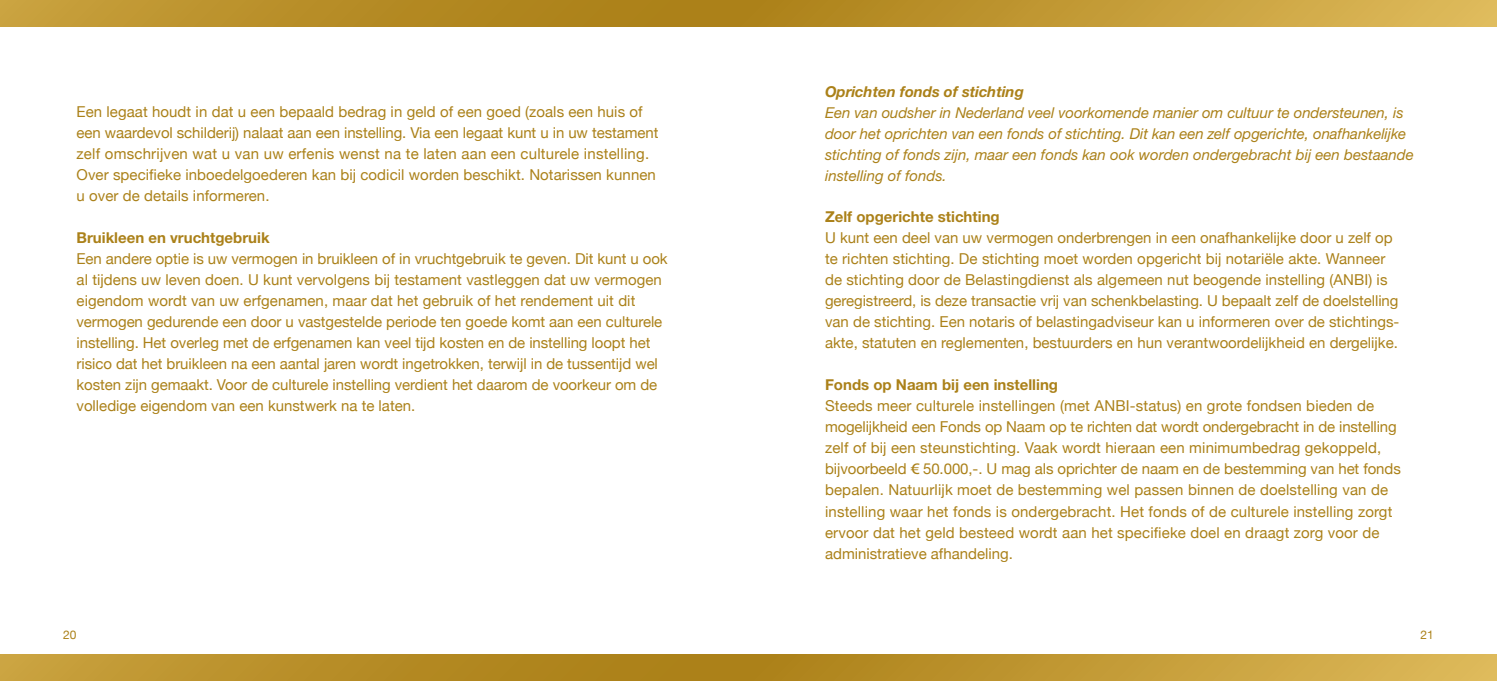
<style>
.page{position:relative;width:1497px;height:681px;background:#fff}
.page>*{position:absolute;margin:0;border:0;box-sizing:border-box;transform-origin:0 0}
.t1{font:15px/21px "Helvetica Neue";color:#ab8119}
.t2{font:italic 15px/21px "Helvetica Neue";letter-spacing:-.005em;color:#ab8119}
.t3{font:700 15px "Helvetica Neue";color:#ab8119}
.t4{font:italic 700 15px "Helvetica Neue";letter-spacing:-.005em;color:#ab8119}
.t5{font:12px "Helvetica Neue";color:#ab8119}
.s1{font-family:"Linotype Euro Font Ato F"}
</style>
<div class="page">
<svg style="left:0;top:0;width:1497px;height:26px;background:#be9530"></svg>
<svg style="left:0;top:654px;width:1497px;height:26px;background:#bd9530"></svg>
<p class="t1" style="left:77px;top:100px;width:583px">Een legaat houdt in dat u een bepaald bedrag in geld of een goed (zoals een huis of een waardevol schilderij) nalaat aan een instelling. Via een legaat kunt u in uw testament zelf omschrijven wat u van uw erfenis wenst na te laten aan een culturele instelling.<br>Over specifieke inboedelgoederen kan bij codicil worden beschikt. Notarissen kunnen u over de details informeren.</p>
<p class="t3" style="left:77px;top:228px;width:195px">Bruikleen en vruchtgebruik</p>
<p class="t1" style="left:77px;top:247px;width:593px">Een andere optie is uw vermogen in bruikleen of in vruchtgebruik te geven. Dit kunt u ook al tijdens uw leven doen. U kunt vervolgens bij testament vastleggen dat uw vermogen eigendom wordt van uw erfgenamen, maar dat het gebruik of het rendement uit dit vermogen gedurende een door u vastgestelde periode ten goede komt aan een culturele instelling. Het overleg met de erfgenamen kan veel tijd kosten en de instelling loopt het risico dat het bruikleen na een aantal jaren wordt ingetrokken, terwijl in de tussentijd wel kosten zijn gemaakt. Voor de culturele instelling verdient het daarom de voorkeur om de volledige eigendom van een kunstwerk na te laten.</p>
<p class="t4" style="left:825px;top:82px;width:200px">Oprichten fonds of stichting</p>
<p class="t2" style="left:825px;top:102px;width:590px">Een van oudsher in Nederland veel voorkomende manier om cultuur te ondersteunen, is door het oprichten van een fonds of stichting. Dit kan een zelf opgerichte, onafhankelijke stichting of fonds zijn, maar een fonds kan ook worden ondergebracht bij een bestaande instelling of fonds.</p>
<p class="t3" style="left:825px;top:207px;width:176px">Zelf opgerichte stichting</p>
<p class="t1" style="left:825px;top:226px;width:576px">U kunt een deel van uw vermogen onderbrengen in een onafhankelijke door u zelf op te richten stichting. De stichting moet worden opgericht bij notariële akte. Wanneer de stichting door de Belastingdienst als algemeen nut beogende instelling (ANBI) is geregistreerd, is deze transactie vrij van schenkbelasting. U bepaalt zelf de doelstelling van de stichting. Een notaris of belastingadviseur kan u informeren over de stichtings&shy;akte, statuten en reglementen, bestuurders en hun verantwoordelijkheid en dergelijke.</p>
<p class="t3" style="left:825px;top:375px;width:234px">Fonds op Naam bij een instelling</p>
<p class="t1" style="left:825px;top:394px;width:577px">Steeds meer culturele instellingen (met ANBI -status) en grote fondsen bieden de mogelijkheid een Fonds op Naam op te richten dat wordt ondergebracht in de instelling zelf of bij een steunstichting. Vaak wordt hieraan een minimumbedrag gekoppeld, bijvoorbeeld <span class="s1">3</span> 50.000,-. U mag als oprichter de naam en de bestemming van het fonds bepalen. Natuurlijk moet de bestemming wel passen binnen de doelstelling van de instelling waar het fonds is ondergebracht. Het fonds of de culturele instelling zorgt ervoor dat het geld besteed wordt aan het specifieke doel en draagt zorg voor de administratieve afhandeling.</p>
<p class="t5" style="left:63px;top:624px;width:15px">20</p>
<p class="t5" style="left:1420px;top:624px;width:15px">21</p>
</div>
